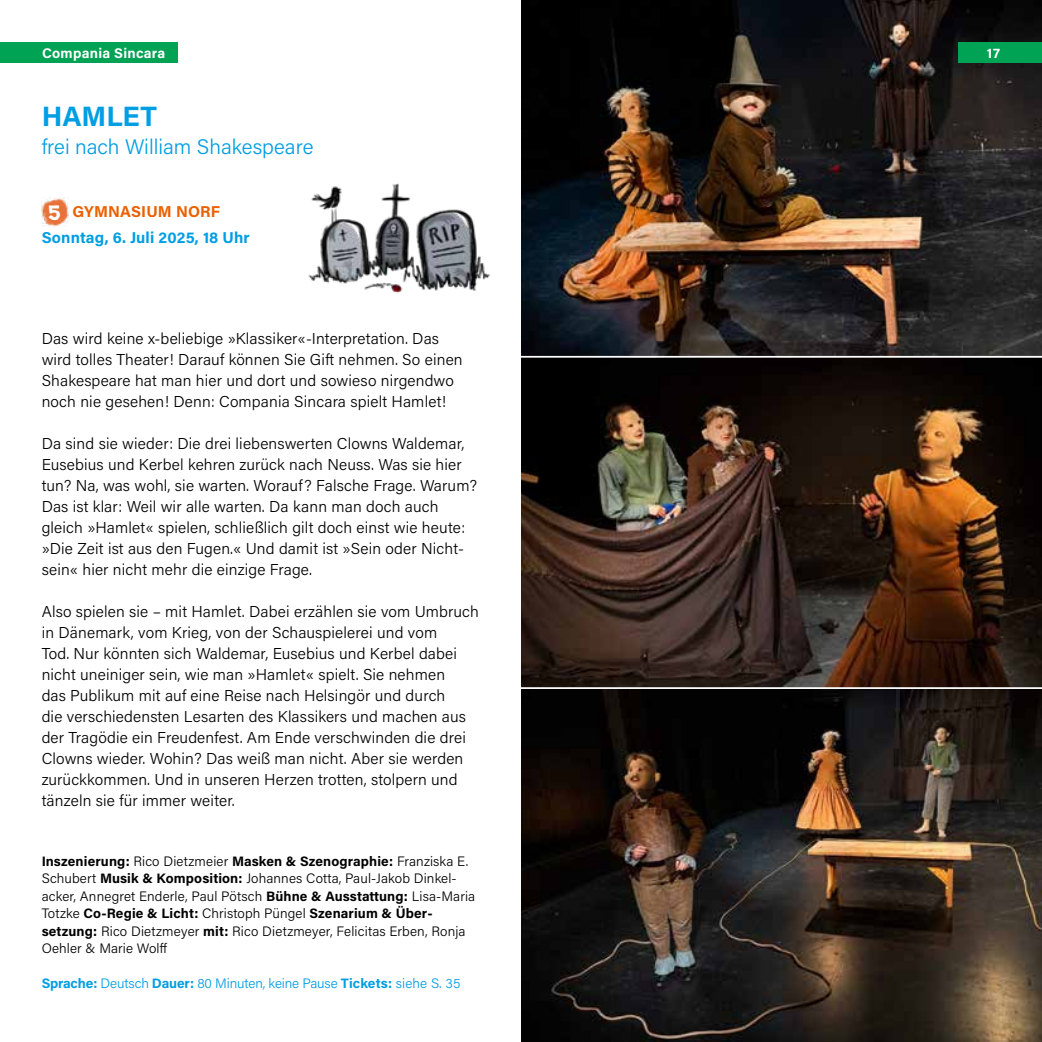
<style>
.page{position:relative;width:1042px;height:1042px;background:#fff}
.page>*{position:absolute;margin:0;border:0;box-sizing:border-box;transform-origin:0 0}
.t1{font:700 28px "Acumin Pro";color:#009ee3}
.t2{font:300 21px "Acumin Pro";color:#009ee3}
.t3{font:300 15.75px/21px "Acumin Pro";letter-spacing:.01em;color:#000}
.t4{font:700 15.75px/25.9px "Acumin Pro";letter-spacing:.01em;color:#009ee3}
.t5{font:700 14px "Acumin Pro";letter-spacing:.02em;color:#fff}
.t6{font:300 13.65px/17.5px "Acumin Pro";letter-spacing:.01em;color:#000}
.t7{font:300 13.65px "Acumin Pro";letter-spacing:-.01em;color:#009ee3}
.s1{font-family:"Poster Cut Neue";font-weight:400;font-size:21px;color:#fff}
.s2{color:#eb6000}
.s3{font-weight:700}
</style>
<div class="page">
<div style="left:0;top:42px;width:177px;height:21px;background:#00a253"></div>
<img style="left:42px;top:197px;width:26px;height:30px">
<img style="left:521px;top:0;width:521px;height:1042px">
<hr style="left:494px;top:687px;width:548px;height:2px;background:#fff">
<hr style="left:494px;top:356px;width:548px;height:2px;background:#fff">
<img style="left:308px;top:183px;width:182px;height:110px">
<div style="left:958px;top:42px;width:84px;height:21px;background:#00a253"></div>
<p class="t5" style="left:42px;top:43px;width:125px">Compania Sincara</p>
<h1 class="t1" style="left:42px;top:96px;width:117px">HAMLET</h1>
<h2 class="t2" style="left:42px;top:132px;width:273px">frei nach William Shakespeare</h2>
<p class="t4" style="left:42px;top:197px;width:210px;text-indent:6px"><span class="s1">5</span> <span class="s2">GYMNASIUM NORF<br></span>Sonntag, 6. Juli 2025, 18 Uhr</p>
<p class="t3" style="left:42px;top:327px;width:422px">Das wird keine x-beliebige »Klassiker«-Interpretation. Das wird tolles Theater! Darauf können Sie Gift nehmen. So einen Shakespeare hat man hier und dort und sowieso nirgendwo noch nie gesehen! Denn: Compania Sincara spielt Hamlet!</p>
<p class="t3" style="left:42px;top:432px;width:437px">Da sind sie wieder: Die drei liebenswerten Clowns Waldemar, Eusebius und Kerbel kehren zurück nach Neuss. Was sie hier tun? Na, was wohl, sie warten. Worauf? Falsche Frage. Warum?<br>Das ist klar: Weil wir alle warten. Da kann man doch auch gleich »Hamlet« spielen, schließlich gilt doch einst wie heute: »Die Zeit ist aus den Fugen.« Und damit ist »Sein oder Nicht&shy;sein« hier nicht mehr die einzige Frage.</p>
<p class="t3" style="left:42px;top:600px;width:439px">Also spielen sie – mit Hamlet. Dabei erzählen sie vom Umbruch in Dänemark, vom Krieg, von der Schauspielerei und vom<br>Tod. Nur könnten sich Waldemar, Eusebius und Kerbel dabei nicht uneiniger sein, wie man »Hamlet« spielt. Sie nehmen<br>das Publikum mit auf eine Reise nach Helsingör und durch<br>die verschiedensten Lesarten des Klassikers und machen aus der Tragödie ein Freudenfest. Am Ende verschwinden die drei Clowns wieder. Wohin? Das weiß man nicht. Aber sie werden zurückkommen. Und in unseren Herzen trotten, stolpern und tänzeln sie für immer weiter.</p>
<p class="t6" style="left:42px;top:851px;width:435px"><span class="s3">Inszenierung:</span> Rico Dietzmeier <span class="s3">Masken &amp; Szenographie:</span> Franziska E.<br>Schubert <span class="s3">Musik &amp; Komposition:</span> Johannes Cotta, Paul-Jakob Dinkel&shy;acker, Annegret Enderle, Paul Pötsch <span class="s3">Bühne &amp; Ausstattung:</span> Lisa-Maria Totzke <span class="s3">Co-Regie &amp; Licht:</span> Christoph Püngel <span class="s3">Szenarium &amp; Über&shy;setzung:</span> Rico Dietzmeyer <span class="s3">mit:</span> Rico Dietzmeyer, Felicitas Erben, Ronja Oehler &amp; Marie Wolff</p>
<p class="t7" style="left:42px;top:974px;width:420px"><span class="s3">Sprache:</span> Deutsch <span class="s3">Dauer:</span> 80 Minuten, keine Pause <span class="s3">Tickets:</span> siehe S. 35</p>
<p class="t5" style="left:987px;top:43px;width:14px">17</p>
</div>
